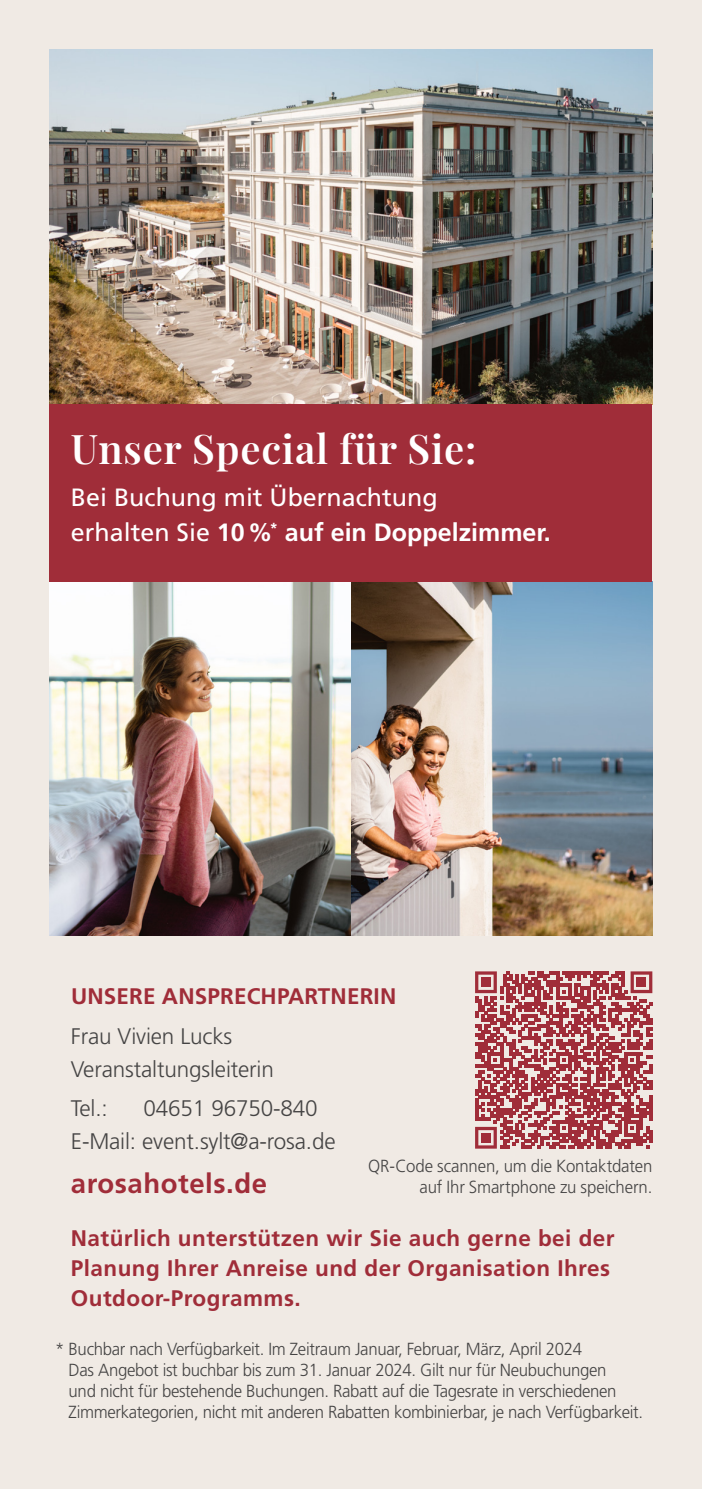
<style>
.page{position:relative;width:702px;height:1489px;background:#fff}
.page>*{position:absolute;margin:0;border:0;box-sizing:border-box;transform-origin:0 0}
.t1{font:600 40px "Playfair Display";letter-spacing:.02em;color:#fff}
.t2{font:700 27.5px "Frutiger LT";letter-spacing:.02em;color:#a02d39}
.t3{font:25px/35px "Frutiger LT";color:#fff}
.t4{font:700 22.5px/30px "Frutiger LT";letter-spacing:.02em;color:#a02d39}
.t5{font:300 22.5px/32.5px "Frutiger LT";letter-spacing:-.005em;color:#454444}
.t6{font:300 17.5px/21px "Frutiger LT";letter-spacing:-.02em;color:#454444;scale:.96 1}
.s1{font-weight:700}
</style>
<div class="page">
<div style="left:0;top:0;width:702px;height:1488px;background:#f0eae4"></div>
<img style="left:50px;top:581px;width:602px;height:354px">
<img style="left:50px;top:50px;width:602px;height:354px">
<div style="left:50px;top:404px;width:602px;height:177px;background:#a02d39"></div>
<svg style="left:475px;top:971px;width:177px;height:177px"></svg>
<div style="left:481px;top:977px;width:9px;height:9px;background:#a02d39"></div>
<div style="left:636px;top:977px;width:10px;height:9px;background:#a02d39"></div>
<div style="left:481px;top:1132px;width:9px;height:10px;background:#a02d39"></div>
<h1 class="t1" style="left:71px;top:417px;width:407px">Unser Special für Sie:</h1>
<h3 class="t3" style="left:71px;top:480px;width:481px">Bei Buchung mit Übernachtung<br>erhalten Sie <span class="s1">10%</span><sup>*</sup> <span class="s1">auf ein Doppelzimmer.</span></h3>
<p class="t4" style="left:71px;top:981px;width:327px">UNSERE ANSPRECHPARTNERIN</p>
<p class="t5" style="left:71px;top:1020px;width:204px">Frau Vivien Lucks<br>Veranstaltungsleiterin</p>
<p class="t5" style="left:71px;top:1092px;width:38px">Tel.:</p>
<p class="t5" style="left:71px;top:1092px;width:266px;text-indent:72px">04651 96750-840<br>E-Mail: event.sylt@a-rosa.de</p>
<p class="t6" style="left:368px;top:1155px;width:297px">QR-Code scannen, um die Kontaktdaten</p>
<h2 class="t2" style="left:71px;top:1167px;width:198px">arosahotels.de</h2>
<p class="t6" style="left:419px;top:1176px;width:244px">auf Ihr Smartphone zu speichern.</p>
<p class="t4" style="left:71px;top:1223px;width:545px">Natürlich unterstützen wir Sie auch gerne bei der<br>Planung Ihrer Anreise und der Organisation Ihres<br>Outdoor-Programms.</p>
<p class="t6" style="left:69px;top:1338px;width:600px;text-indent:-13px">* Buchbar nach Verfügbarkeit. Im Zeitraum Januar, Februar, März, April 2024<br>Das Angebot ist buchbar bis zum 31. Januar 2024. Gilt nur für Neubuchungen<br>und nicht für bestehende Buchungen. Rabatt auf die Tagesrate in verschiedenen Zimmerkategorien, nicht mit anderen Rabatten kombinierbar, je nach Verfügbarkeit.</p>
</div>
